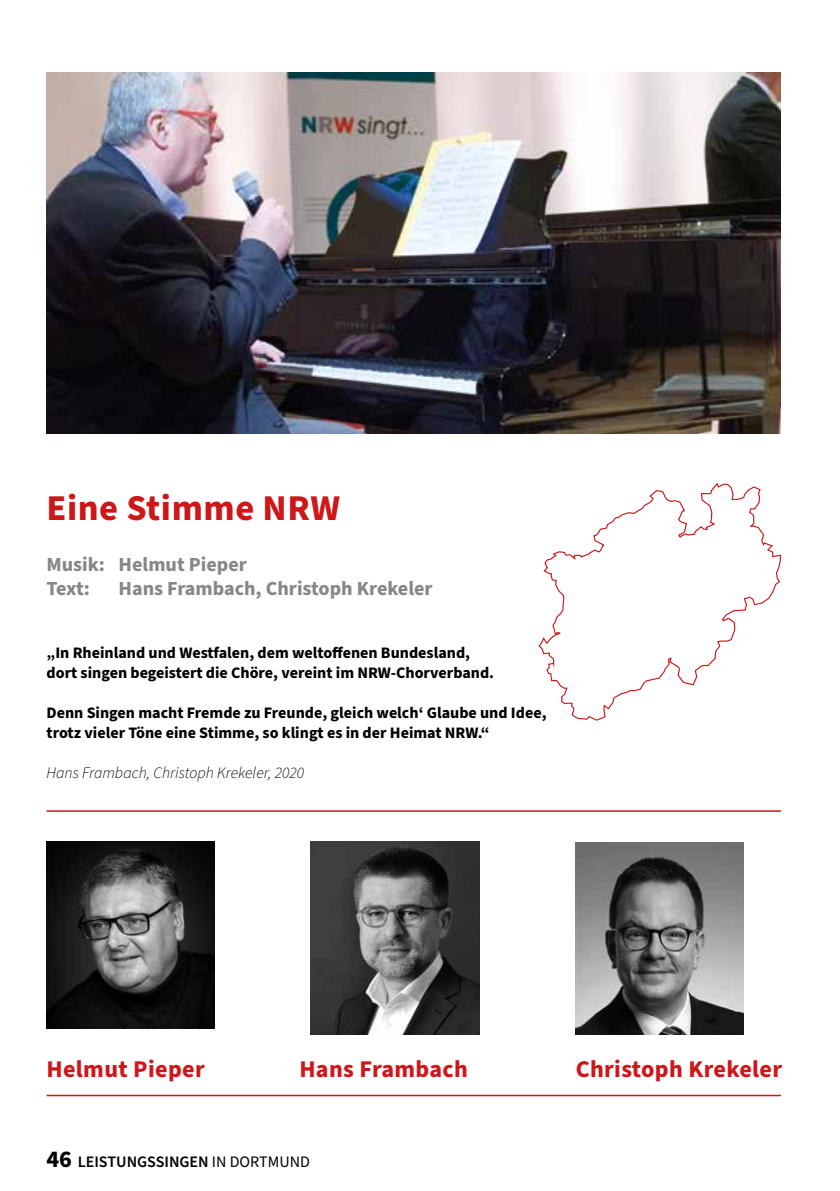
<style>
.page{position:relative;width:840px;height:1191px;background:#fff}
.page>*{position:absolute;margin:0;border:0;box-sizing:border-box;transform-origin:0 0}
.t1{font:700 36.4px "Source Sans Pro";letter-spacing:.015em;color:#cd1719}
.t2{font:700 24px "Source Sans Pro";letter-spacing:.015em;color:#cd1719}
.t3{font:700 20px/24px "Source Sans Pro";color:#878787}
.t4{font:700 16px/20px "Source Sans Pro";color:#000}
.t5{font:italic 300 16px "Source Sans Pro";color:#000}
.t6{font:600 16px "Source Sans Pro";color:#000}
.s1{font-weight:700;font-size:24px}
.s2{font-weight:400}
</style>
<div class="page">
<img style="left:46px;top:72px;width:734px;height:361px">
<hr style="left:46px;top:810px;width:734px;height:2px;background:#cd1719">
<hr style="left:46px;top:1094px;width:734px;height:2px;background:#cd1719">
<img style="left:46px;top:841px;width:168px;height:187px">
<img style="left:310px;top:841px;width:169px;height:193px">
<img style="left:575px;top:842px;width:168px;height:192px">
<svg style="left:538px;top:482px;width:243px;height:239px"></svg>
<h1 class="t1" style="left:46px;top:483px;width:295px">Eine Stimme NRW</h1>
<p class="t3" style="left:46px;top:553px;width:202px">Musik: Helmut Pieper<br>Text:</p>
<p class="t3" style="left:118px;top:577px;width:315px">Hans Frambach, Christoph Krekeler</p>
<p class="t4" style="left:46px;top:643px;width:449px">„In Rheinland und Westfalen, dem weltoffenen Bundesland, dort singen begeistert die Chöre, vereint im NRW-Chorverband.</p>
<p class="t4" style="left:46px;top:703px;width:501px">Denn Singen macht Fremde zu Freunde, gleich welch‘ Glaube und Idee, trotz vieler Töne eine Stimme, so klingt es in der Heimat NRW.“</p>
<p class="t5" style="left:46px;top:762px;width:259px">Hans Frambach, Christoph Krekeler, 2020</p>
<h2 class="t2" style="left:46px;top:1052px;width:160px">Helmut Pieper</h2>
<h2 class="t2" style="left:299px;top:1052px;width:170px">Hans Frambach</h2>
<p class="t6" style="left:46px;top:1151px;width:265px"><span class="s1">46</span> LEISTUNGSSINGEN <span class="s2">IN DORTMUND</span></p>
<h2 class="t2" style="left:575px;top:1052px;width:208px">Christoph Krekeler</h2>
</div>
